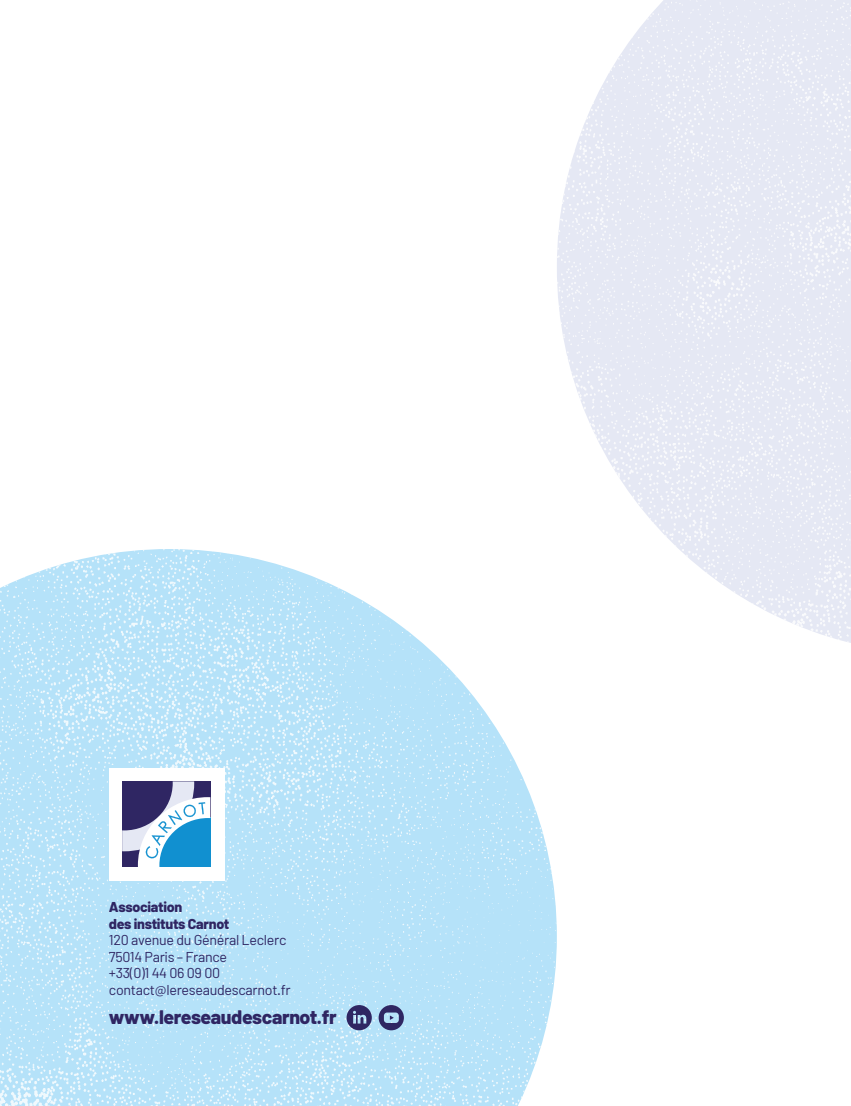
<style>
.page{position:relative;width:851px;height:1106px;background:#fff}
.page>*{position:absolute;margin:0;border:0;box-sizing:border-box;transform-origin:0 0}
.t1{font:800 19.5px "Barlow";letter-spacing:-.02em;color:#2f2663}
.t2{font:14.25px/16.5px "Barlow";letter-spacing:-.02em;color:#2f2663}
.t3{font:800 14.25px/16.5px "Barlow";letter-spacing:-.02em;color:#2f2663}
</style>
<div class="page">
<img style="left:557px;top:0;width:293px;height:643px">
<img style="left:0;top:549px;width:556px;height:557px">
<div style="left:109px;top:768px;width:115px;height:112px;background:#fff"></div>
<svg style="left:122px;top:781px;width:88px;height:86px"></svg>
<svg style="left:378px;top:1005px;width:26px;height:25px"></svg>
<svg style="left:346px;top:1005px;width:26px;height:25px"></svg>
<p class="t3" style="left:109px;top:897px;width:122px">Association<br>des instituts Carnot</p>
<p class="t2" style="left:109px;top:931px;width:183px">120 avenue du Général Leclerc<br>75014 Paris – France<br>+33(0)1 44 06 09 00 contact@lereseaudescarnot.fr</p>
<h1 class="t1" style="left:109px;top:1002px;width:229px">www.lereseaudescarnot.fr</h1>
</div>
